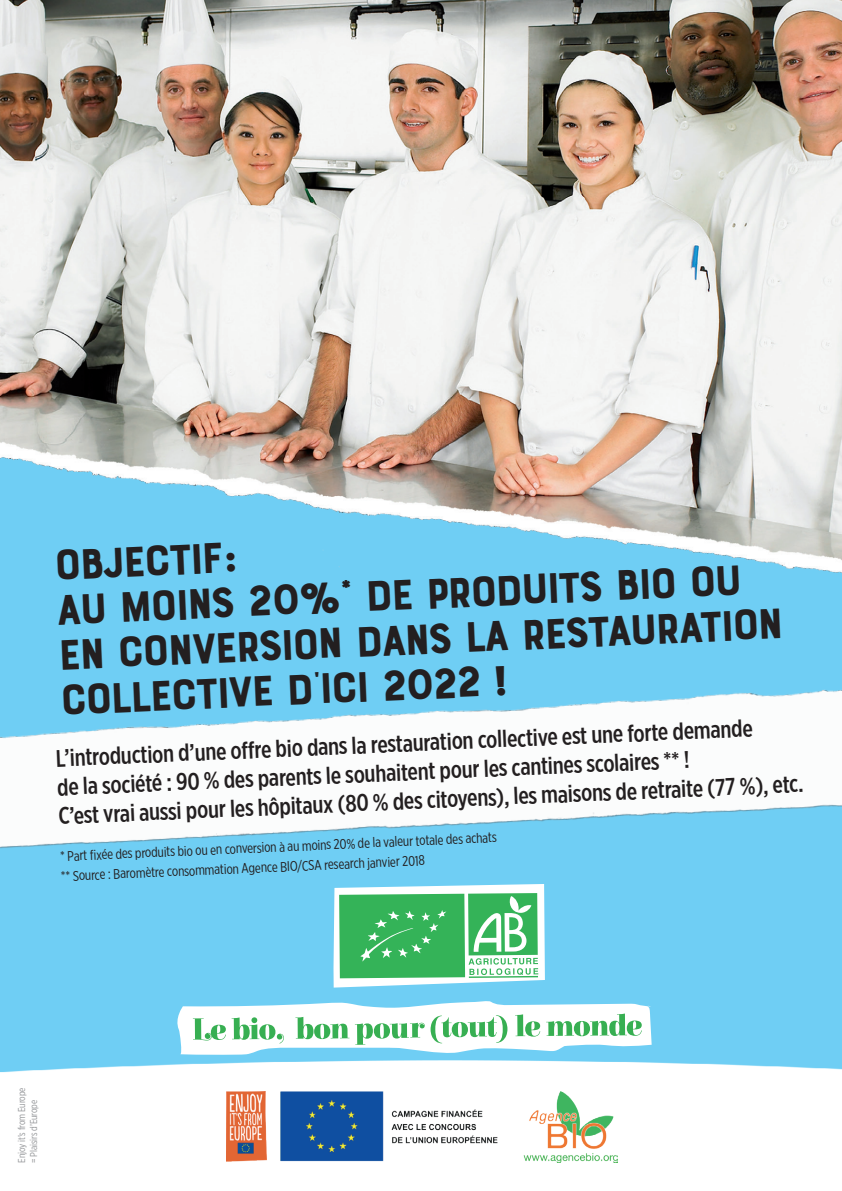
<style>
.page{position:relative;width:842px;height:1191px;background:#fff}
.page>*{position:absolute;margin:0;border:0;box-sizing:border-box;transform-origin:0 0}
.t1{font:45px/44.6px "Bourton Base";color:#231f20}
.t2{font:500 24px/29px "Gotham X Narrow";color:#231f20}
.t3{font:14px/19.8px "Gotham X Narrow";color:#231f20}
.t4{font:10px/12px "Gotham X Narrow";letter-spacing:-.01em;color:#939598}
</style>
<div class="page">
<img style="left:0;top:0;width:842px;height:1060px">
<img style="left:0;top:1060px;width:842px;height:103px">
<img style="left:0;top:677px;width:842px;height:179px">
<img style="left:226px;top:1091px;width:391px;height:71px">
<svg style="left:333px;top:884px;width:212px;height:103px"></svg>
<svg style="left:174px;top:1000px;width:478px;height:55px"></svg>
<h1 class="t1" style="left:54px;top:543px;width:729px;rotate:-2deg">Objectif:<br>au moins 20%* de PRODUITS bio ou en conversion dans la restauration collective d’ici 2022 !</h1>
<p class="t2" style="left:55px;top:746px;width:747px;rotate:-3deg">L’introduction d’une off re bio dans la restauration collective est une forte demande<br>de la société : 90 % des parents le souhaitent pour les cantines scolaires ** !<br>C’est vrai aussi pour les hôpitaux (80 % des citoyens), les maisons de retraite (77 %), etc.</p>
<p class="t3" style="left:60px;top:848px;width:439px;rotate:-3deg">* Part fi xée des produits bio ou en conversion à au moins 20% de la valeur totale des achats ** Source : Baromètre consommation Agence BIO/CSA research janvier 2018</p>
<p class="t4" style="left:15px;top:1162px;width:77px;rotate:-90deg">Enjoy it’s from Europe = Plaisirs d’Europe</p>
</div>
